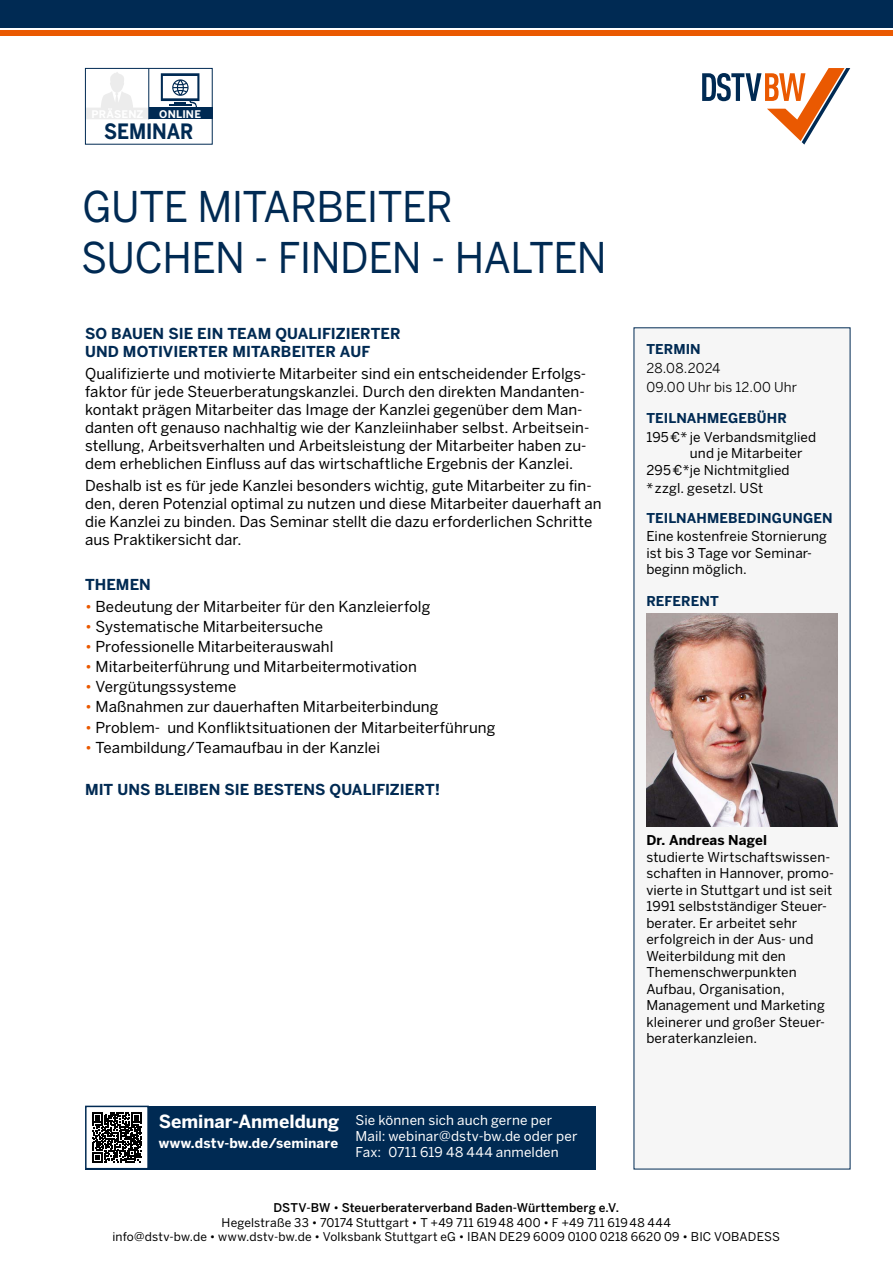
<style>
.page{position:relative;width:893px;height:1263px;background:#fff}
.page>*{position:absolute;margin:0;border:0;box-sizing:border-box;transform-origin:0 0}
.t1{font:42px/50.4px "Benton Sans";letter-spacing:-.015em;color:#002a53;scale:.95 1}
.t2{font:700 21px "Benton Sans";letter-spacing:-.005em;color:#002a53;scale:.9 1}
.t3{font:700 18px "Benton Sans";color:#fff}
.t4{font:15px/18px "Benton Sans";letter-spacing:.005em;color:#000}
.t5{font:700 15px/18px "Benton Sans";color:#002a53}
.t6{font:13.5px/16.5px "Benton Sans";letter-spacing:.01em;color:#000}
.t7{font:13.5px/16.2px "Benton Sans";letter-spacing:.01em;color:#fff}
.t8{font:700 13.5px "Benton Sans";letter-spacing:.01em;color:#002a53}
.t9{font:13.5px/18.6px "Benton Sans";letter-spacing:.01em;color:#000}
.t10{font:700 13.5px "Benton Sans";letter-spacing:.01em;color:#fff}
.t11{font:700 13.5px "Benton Sans";letter-spacing:.01em;color:#000}
.t12{font:12px/14.4px "Benton Sans";letter-spacing:.015em;color:#000;text-align:center}
.t13{font:700 10.5px "Benton Sans";letter-spacing:.02em;color:#fff}
.s1{color:#ea5901}
.s2{font-weight:500}
</style>
<div class="page">
<div style="left:0;top:0;width:893px;height:28px;background:#002a53"></div>
<svg style="left:702px;top:68px;width:148px;height:77px"></svg>
<div style="left:0;top:31px;width:893px;height:5px;background:#ea5901"></div>
<svg style="left:87px;top:72px;width:61px;height:47px"></svg>
<div style="left:149px;top:108px;width:64px;height:11px;background:#002a53"></div>
<hr style="left:148px;top:68px;width:1px;height:51px;background:#002a53">
<svg style="left:161px;top:73px;width:38px;height:34px"></svg>
<div style="left:85px;top:68px;width:128px;height:77px;border:1px solid #002a53"></div>
<div style="left:634px;top:327px;width:216px;height:842px;background:#f6f6f6"></div>
<img style="left:646px;top:614px;width:192px;height:212px">
<div style="left:85px;top:1106px;width:510px;height:63px;background:#002a53"></div>
<div style="left:86px;top:1106px;width:62px;height:63px;background:#fff"></div>
<svg style="left:92px;top:1112px;width:50px;height:50px"></svg>
<div style="left:85px;top:1106px;width:64px;height:63px;border:2px solid #002a53"></div>
<p class="t13" style="left:159px;top:108px;width:43px">ONLINE</p>
<h2 class="t2" style="left:104px;top:119px;width:101px">SEMINAR</h2>
<h1 class="t1" style="left:81px;top:181px;width:555px">GUTE MITARBEITER<br>SUCHEN - FINDEN - HALTEN</h1>
<p class="t5" style="left:85px;top:324px;width:317px">SO BAUEN SIE EIN TEAM QUALIFIZIERTER<br>UND MOTIVIERTER MITARBEITER AUF</p>
<p class="t4" style="left:85px;top:364px;width:504px">Qualifizierte und motivierte Mitarbeiter sind ein entscheidender Erfolgs&shy;faktor für jede Steuerberatungskanzlei. Durch den direkten Mandanten&shy;kontakt prägen Mitarbeiter das Image der Kanzlei gegenüber dem Man&shy;danten oft genauso nachhaltig wie der Kanzleiinhaber selbst. Arbeitsein&shy;stellung, Arbeitsverhalten und Arbeitsleistung der Mitarbeiter haben zu&shy;dem erheblichen Einfluss auf das wirtschaftliche Ergebnis der Kanzlei.</p>
<p class="t4" style="left:85px;top:476px;width:518px">Deshalb ist es für jede Kanzlei besonders wichtig, gute Mitarbeiter zu fin&shy;den, deren Potenzial optimal zu nutzen und diese Mitarbeiter dauerhaft an die Kanzlei zu binden. Das Seminar stellt die dazu erforderlichen Schritte aus Praktikersicht dar.</p>
<p class="t5" style="left:85px;top:575px;width:67px">THEMEN</p>
<p class="t4" style="left:85px;top:597px;width:347px"><span class="s1">•</span> Bedeutung der Mitarbeiter für den Kanzleierfolg</p>
<p class="t4" style="left:85px;top:617px;width:239px"><span class="s1">•</span> Systematische Mitarbeitersuche</p>
<p class="t4" style="left:85px;top:637px;width:250px"><span class="s1">•</span> Professionelle Mitarbeiterauswahl</p>
<p class="t4" style="left:85px;top:657px;width:333px"><span class="s1">•</span> Mitarbeiterführung und Mitarbeitermotivation</p>
<p class="t4" style="left:85px;top:678px;width:153px"><span class="s1">•</span> Vergütungssysteme</p>
<p class="t4" style="left:85px;top:698px;width:355px"><span class="s1">•</span> Maßnahmen zur dauerhaften Mitarbeiterbindung</p>
<p class="t4" style="left:85px;top:718px;width:412px"><span class="s1">•</span> Problem- und Konfliktsituationen der Mitarbeiterführung</p>
<p class="t4" style="left:85px;top:738px;width:297px"><span class="s1">•</span> Teambildung/Teamaufbau in der Kanzlei</p>
<p class="t5" style="left:85px;top:780px;width:357px">MIT UNS BLEIBEN SIE BESTENS QUALIFIZIERT!</p>
<p class="t3" style="left:159px;top:1110px;width:182px">Seminar-Anmeldung</p>
<p class="t10" style="left:159px;top:1135px;width:181px">www.dstv-bw.de/seminare</p>
<p class="t7" style="left:355px;top:1111px;width:223px">Sie können sich auch gerne per<br>Mail: webinar@dstv-bw.de oder per<br>Fax: 0711 619 48 444 anmelden</p>
<p class="t8" style="left:646px;top:341px;width:56px">TERMIN</p>
<p class="t9" style="left:646px;top:359px;width:152px">28.08.2024<br>09.00 Uhr bis 12.00 Uhr</p>
<p class="t8" style="left:646px;top:410px;width:142px">TEILNAHMEGEBÜHR</p>
<p class="t6" style="left:646px;top:428px;width:171px">195€* je Verbandsmitglied</p>
<p class="t6" style="left:690px;top:445px;width:114px">und je Mitarbeiter</p>
<p class="t6" style="left:646px;top:461px;width:145px">295€*je Nichtmitglied</p>
<p class="t6" style="left:646px;top:480px;width:118px">*zzgl. gesetzl. USt</p>
<p class="t8" style="left:646px;top:510px;width:188px">TEILNAHMEBEDINGUNGEN</p>
<p class="t6" style="left:646px;top:528px;width:182px">Eine kostenfreie Stornierung ist bis 3 Tage vor Seminar&shy;beginn möglich.</p>
<p class="t8" style="left:646px;top:593px;width:74px">REFERENT</p>
<p class="t11" style="left:646px;top:832px;width:122px">Dr. Andreas Nagel</p>
<p class="t6" style="left:646px;top:848px;width:189px">studierte Wirtschaftswissen&shy;schaften in Hannover, promo&shy;vierte in Stuttgart und ist seit<br>1991 selbstständiger Steuer&shy;berater. Er arbeitet sehr erfolgreich in der Aus- und<br>Weiterbildung mit den<br>Themenschwerpunkten<br>Aufbau, Organisation,<br>Management und Marketing kleinerer und großer Steuer&shy;beraterkanzleien.</p>
<p class="t12" style="left:112px;top:1200px;width:669px"><span class="s2">DSTV-BW</span> • <span class="s2">Steuerberaterverband Baden-Württemberg e.V.<br></span>Hegelstraße 33 • 70174 Stuttgart • T +49 711 61948 400 • F +49 711 61948 444<br>info@dstv-bw.de • www.dstv-bw.de • Volksbank Stuttgart eG • IBAN DE29 6009 0100 0218 6620 09 • BIC VOBADESS</p>
</div>
